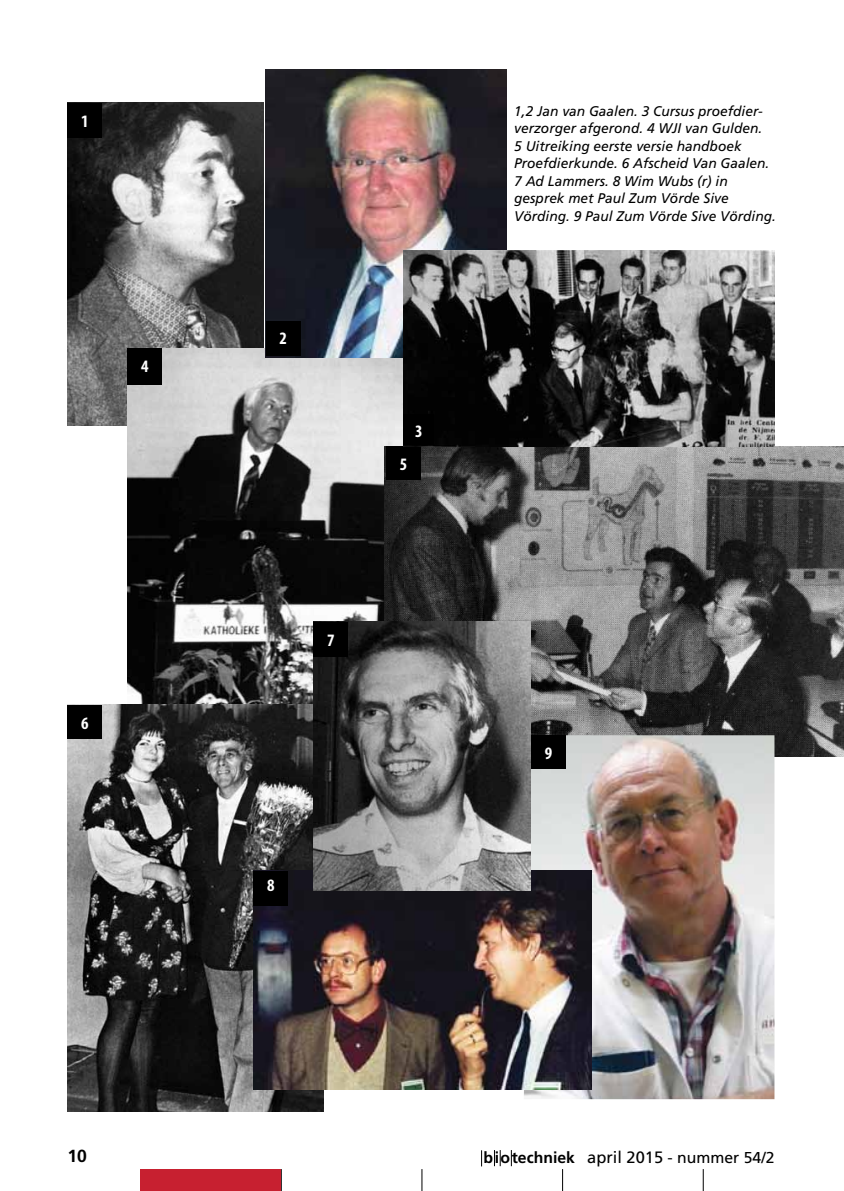
<style>
.page{position:relative;width:844px;height:1191px;background:#fff}
.page>*{position:absolute;margin:0;border:0;box-sizing:border-box;transform-origin:0 0}
.t1{font:700 condensed 17.5px "Myriad Pro";color:#fff}
.t2{font:700 17.5px "Frutiger";color:#000}
.t3{font:700 15.75px "Frutiger";color:#000}
.t4{font:italic 14px/17.5px "Frutiger";color:#000}
.s1{font-weight:400;font-size:16.45px}
.s2{font-weight:400}
</style>
<div class="page">
<svg style="left:281px;top:1169px;width:1px;height:22px"></svg>
<svg style="left:421px;top:1169px;width:1px;height:22px"></svg>
<svg style="left:562px;top:1169px;width:1px;height:22px"></svg>
<svg style="left:702px;top:1169px;width:1px;height:22px"></svg>
<svg style="left:494px;top:1150px;width:7px;height:16px"></svg>
<svg style="left:511px;top:1150px;width:1px;height:16px"></svg>
<svg style="left:481px;top:1150px;width:1px;height:16px"></svg>
<div style="left:140px;top:1169px;width:141px;height:22px;background:#c72030"></div>
<img style="left:67px;top:103px;width:197px;height:322px">
<div style="left:67px;top:103px;width:35px;height:34px;background:#000"></div>
<img style="left:127px;top:348px;width:276px;height:357px">
<div style="left:127px;top:348px;width:35px;height:36px;background:#000"></div>
<img style="left:385px;top:446px;width:458px;height:310px">
<div style="left:386px;top:446px;width:35px;height:33px;background:#000"></div>
<img style="left:523px;top:735px;width:251px;height:364px">
<div style="left:531px;top:735px;width:35px;height:33px;background:#000"></div>
<img style="left:266px;top:69px;width:240px;height:288px">
<img style="left:403px;top:250px;width:371px;height:196px">
<div style="left:403px;top:414px;width:31px;height:31px;background:#000"></div>
<div style="left:266px;top:321px;width:34px;height:34px;background:#000"></div>
<img style="left:67px;top:705px;width:256px;height:406px">
<div style="left:67px;top:706px;width:35px;height:33px;background:#000"></div>
<img style="left:253px;top:871px;width:338px;height:218px">
<img style="left:313px;top:622px;width:217px;height:268px">
<div style="left:313px;top:622px;width:35px;height:34px;background:#000"></div>
<div style="left:253px;top:871px;width:35px;height:34px;background:#000"></div>
<p class="t1" style="left:81px;top:110px;width:9px">1</p>
<p class="t1" style="left:141px;top:356px;width:9px">4</p>
<p class="t1" style="left:81px;top:712px;width:9px">6</p>
<p class="t1" style="left:279px;top:328px;width:9px">2</p>
<p class="t1" style="left:327px;top:629px;width:9px">7</p>
<p class="t1" style="left:399px;top:453px;width:9px">5</p>
<p class="t1" style="left:415px;top:420px;width:9px">3</p>
<p class="t1" style="left:267px;top:874px;width:9px">8</p>
<p class="t4" style="left:514px;top:102px;width:263px">1,2 Jan van Gaalen. 3 Cursus proefdier&shy;verzorger afgerond. 4 WJI van Gulden.<br>5 Uitreiking eerste versie handboek Proefdierkunde. 6 Afscheid Van Gaalen.<br>7 Ad Lammers. 8 Wim Wubs (r) in gesprek met Paul Zum Vörde Sive Vörding. 9 Paul Zum Vörde Sive Vörding.</p>
<p class="t1" style="left:544px;top:742px;width:9px">9</p>
<p class="t2" style="left:67px;top:1145px;width:21px">10</p>
<p class="t3" style="left:483px;top:1148px;width:292px">biotechniek <span class="s1">april 2015</span> <span class="s2">- nummer 54/2</span></p>
</div>
